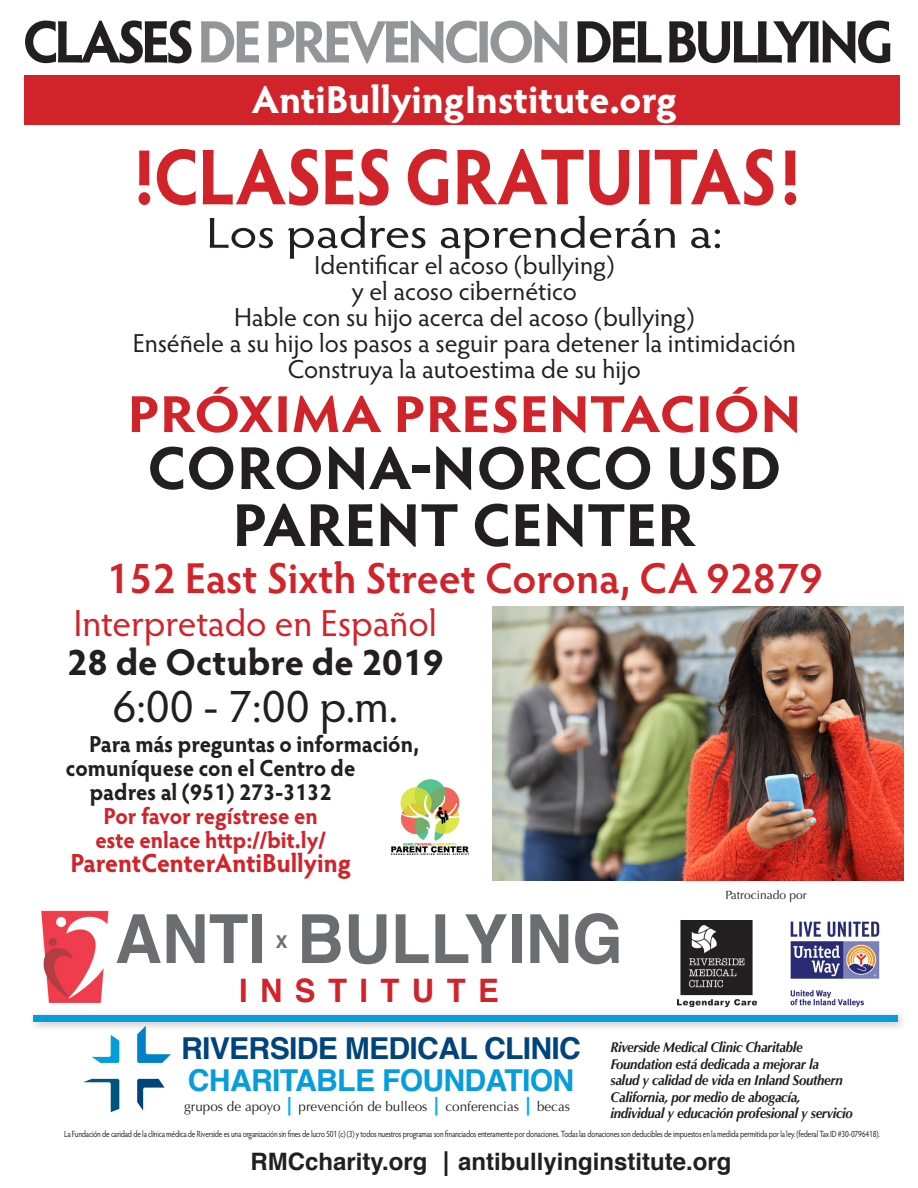
<style>
.page{position:relative;width:918px;height:1188px;background:#fff}
.page>*{position:absolute;margin:0;border:0;box-sizing:border-box;transform-origin:0 0}
.t1{font:700 79.35px "Hypatia Sans Pro";letter-spacing:-.02em;color:#d1232a;scale:.9 1}
.t2{font:700 67.65px "Helvetica";color:#6c6d70;scale:.96 1}
.t3{font:700 60.75px/57px "Hypatia Sans Pro";color:#231f20;text-align:center}
.t4{font:700 60px "Hypatia Sans Pro";letter-spacing:-.08em;color:#231f20;scale:.95 1}
.t5{font:700 52.05px "Hypatia Sans Pro";letter-spacing:.005em;color:#d1232a;scale:1.08 1}
.t6{font:46.35px "Hypatia Sans Pro";color:#231f20}
.t7{font:43.5px "Hypatia Sans Pro";letter-spacing:-.005em;color:#231f20;scale:1.18 1}
.t8{font:600 43.35px "Hypatia Sans Pro";color:#d1232a}
.t9{font:700 39px "Hypatia Sans Pro";color:#fff}
.t10{font:37.8px "Hypatia Sans Pro";letter-spacing:-.005em;color:#d1232a}
.t11{font:700 37.5px "Hypatia Sans Pro";color:#231f20}
.t12{font:700 32.4px "Helvetica";letter-spacing:.4em;color:#d1232a;scale:.96 1}
.t13{font:700 30.15px/32.2px "Helvetica";letter-spacing:-.025em;color:#00447b}
.t14{font:700 26.25px "Hypatia Sans Pro";letter-spacing:-.005em;color:#d1232a;scale:.95 1}
.t15{font:26.1px/26.1px "Hypatia Sans Pro";color:#231f20;text-align:center}
.t16{font:700 24px "Helvetica";color:#231f20}
.t17{font:700 23.25px "Hypatia Sans Pro";letter-spacing:-.005em;color:#231f20;scale:.95 1}
.t18{font:700 23.25px/24px "Hypatia Sans Pro";letter-spacing:-.01em;color:#d1232a;text-align:center;scale:.95 1}
.t19{font:700 17.7px "Helvetica";color:#6c6d70}
.t20{font:italic 700 14.25px/16.5px "Optima";letter-spacing:-.025em;color:#231f20;scale:.93 1}
.t21{font:13.5px "Optima";color:#231f20}
.t22{font:13.5px "Optima";letter-spacing:.02em;color:#231f20}
.t23{font:12px "Optima";color:#231f20}
.t24{font:9px "Hypatia Sans Pro";letter-spacing:-.025em;color:#231f20;scale:.82 1}
.s1{color:#939598}
.s2{color:#069ddc}
.s3{font-family:"Helvetica";color:#00aeef}
.s4{font-family:"Helvetica";font-size:18px;color:#00aeef}
</style>
<div class="page">
<svg style="left:92px;top:1035px;width:27px;height:28px"></svg>
<svg style="left:137px;top:1032px;width:34px;height:31px"></svg>
<svg style="left:137px;top:1079px;width:28px;height:32px"></svg>
<svg style="left:83px;top:1079px;width:36px;height:33px"></svg>
<div style="left:28px;top:1010px;width:880px;height:22px;background:#231f20;opacity:.3"></div>
<div style="left:33px;top:1015px;width:864px;height:6px;background:#069ddc"></div>
<div style="left:25px;top:75px;width:875px;height:50px;background:#d1232a"></div>
<img style="left:492px;top:607px;width:412px;height:274px">
<img style="left:41px;top:910px;width:68px;height:93px">
<img style="left:677px;top:920px;width:79px;height:87px">
<img style="left:790px;top:921px;width:90px;height:86px">
<img style="left:390px;top:779px;width:80px;height:77px">
<p class="t4" style="left:23px;top:-1px;width:919px">CLASES <span class="s1">DE PREVENCION</span> DEL BULLYING</p>
<p class="t9" style="left:252px;top:72px;width:426px">AntiBullyingInstitute.org</p>
<p class="t1" style="left:128px;top:121px;width:750px">!CLASES GRATUITAS!</p>
<p class="t7" style="left:206px;top:204px;width:439px">Los padres aprenderán a:</p>
<p class="t15" style="left:314px;top:251px;width:302px">Identificar el acoso (bullying) y el acoso cibernético</p>
<p class="t15" style="left:234px;top:303px;width:462px">Hable con su hijo acerca del acoso (bullying)</p>
<p class="t15" style="left:133px;top:329px;width:665px">Enséñele a su hijo los pasos a seguir para detener la intimidación</p>
<p class="t15" style="left:288px;top:355px;width:355px">Construya la autoestima de su hijo</p>
<p class="t5" style="left:128px;top:377px;width:625px">PRÓXIMA PRESENTACIÓN</p>
<p class="t3" style="left:147px;top:437px;width:635px">CORONA-NORCO USD<br>PARENT CENTER</p>
<p class="t8" style="left:106px;top:548px;width:718px">152 East Sixth Street Corona, CA 92879</p>
<p class="t10" style="left:73px;top:598px;width:365px">Interpretado en Español</p>
<p class="t11" style="left:67px;top:636px;width:378px">28 de Octubre de 2019</p>
<p class="t6" style="left:112px;top:675px;width:287px">6:00 - 7:00 p.m.</p>
<p class="t17" style="left:89px;top:728px;width:349px">Para más preguntas o información,</p>
<p class="t17" style="left:66px;top:752px;width:306px">comuníquese con el Centro de</p>
<p class="t17" style="left:90px;top:776px;width:256px">padres al (951) 273-3132</p>
<p class="t18" style="left:96px;top:803px;width:244px">Por favor regístrese en este enlace http://bit.ly/</p>
<p class="t14" style="left:70px;top:845px;width:297px">ParentCenterAntiBullying</p>
<p class="t2" style="left:297px;top:885px;width:341px">BULLYING</p>
<p class="t12" style="left:239px;top:964px;width:272px">INSTITUTE</p>
<p class="t2" style="left:115px;top:885px;width:159px">ANTI</p>
<p class="t19" style="left:276px;top:928px;width:13px">X</p>
<p class="t23" style="left:725px;top:888px;width:83px">Patrocinado por</p>
<p class="t13" style="left:181px;top:1033px;width:401px">RIVERSIDE MEDICAL CLINIC<br><span class="s2">CHARITABLE FOUNDATION</span></p>
<p class="t22" style="left:181px;top:1098px;width:396px">sup rt groups <span class="s3">┃</span> bullying prevention <span class="s3">┃</span> le tures <span class="s3">┃</span> scholarships</p>
<p class="t20" style="left:611px;top:1039px;width:262px">Riverside Medical Clinic Charitable Foundation está dedicada a mejorar la<br>salud y calidad de vida en Inland Southern California, por medio de abogacía, individual y educación profesional y servicio</p>
<p class="t21" style="left:184px;top:1098px;width:387px">grupos de apoyo<span class="s4">┃</span>prevención de bulleos<span class="s4">┃</span>conferencias<span class="s4">┃</span>becas</p>
<p class="t24" style="left:64px;top:1128px;width:996px">La Fundación de caridad de la clínica médica de Riverside es una organización sin fines de lucro 501 (c) (3) y todos nuestros programas son financiados enteramente por donaciones. Todas las donaciones son deducibles de impuestos en la medida permitida por la ley. (federal Tax ID #30-0796418).</p>
<p class="t16" style="left:251px;top:1142px;width:482px">RMCcharity.org ┃antibullyinginstitute.org</p>
</div>
